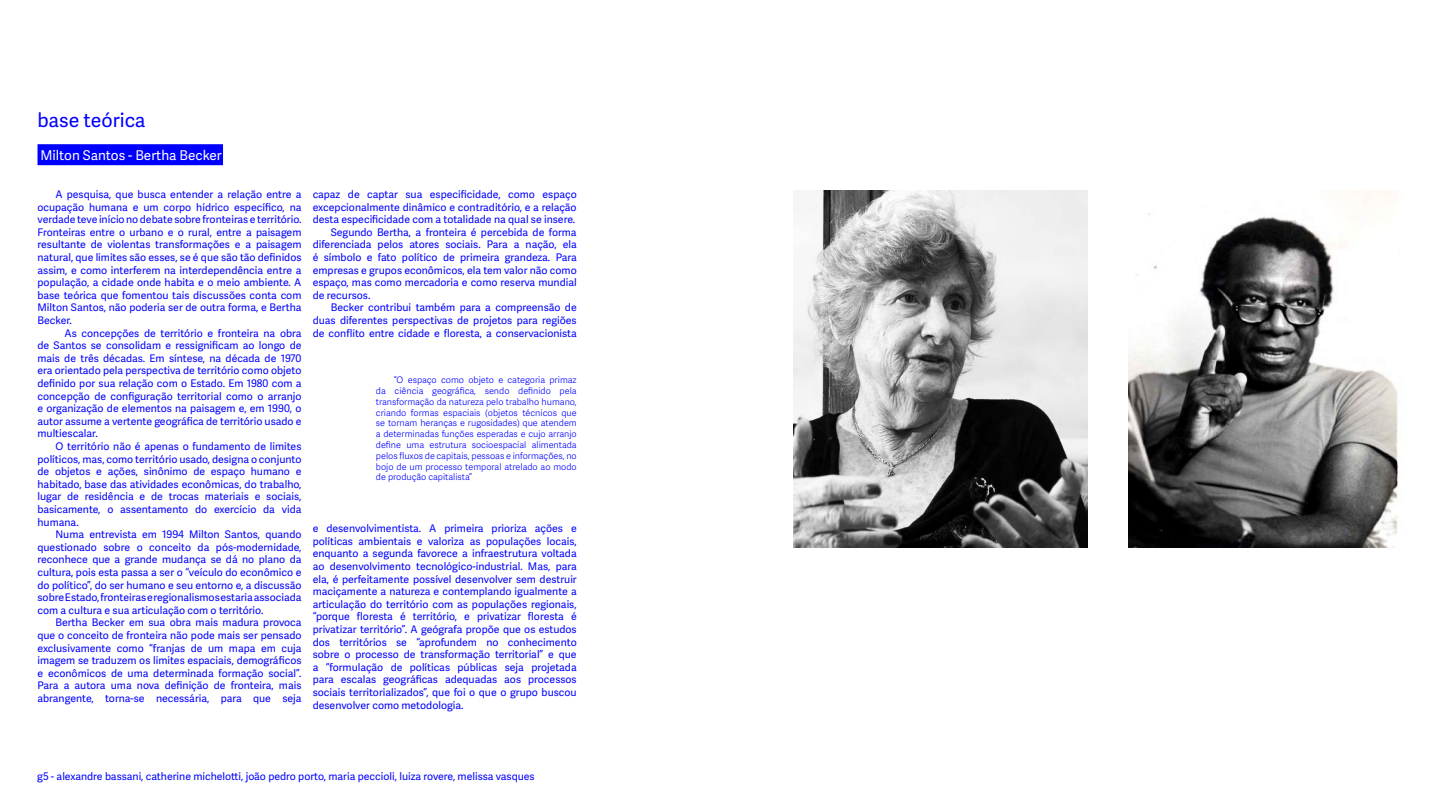
<style>
.page{position:relative;width:1440px;height:810px;background:#fff}
.page>*{position:absolute;margin:0;border:0;box-sizing:border-box;transform-origin:0 0}
.t1{font:19.5px "Adelle Sans";color:#00f}
.t2{font:13.5px "Adelle Sans";color:#fff}
.t3{font:10.5px/12.6px "Adelle Sans";color:#00f;text-align:justify}
.t4{font:300 9px/10.8px "Adelle Sans";color:#00f;text-align:justify}
</style>
<div class="page">
<div style="left:38px;top:144px;width:185px;height:21px;background:#00f"></div>
<img style="left:1128px;top:190px;width:271px;height:357px">
<img style="left:794px;top:190px;width:293px;height:357px">
<h1 class="t1" style="left:38px;top:109px;width:109px">base teórica</h1>
<p class="t2" style="left:40px;top:147px;width:183px">Milton Santos - Bertha Becker</p>
<p class="t3" style="left:38px;top:188px;width:266px;text-indent:18px">A pesquisa, que busca entender a relação entre a ocupação humana e um corpo hídrico específico, na verdade teve início no debate sobre fronteiras e território.<br>Fronteiras entre o urbano e o rural, entre a paisagem resultante de violentas transformações e a paisagem natural, que limites são esses, se é que são tão definidos assim, e como interferem na interdependência entre a população, a cidade onde habita e o meio ambiente. A base teórica que fomentou tais discussões conta com Milton Santos, não poderia ser de outra forma, e Bertha Becker.</p>
<p class="t3" style="left:38px;top:327px;width:266px;text-indent:27px">As concepções de território e fronteira na obra de Santos se consolidam e ressignificam ao longo de mais de três décadas. Em síntese, na década de 1970 era orientado pela perspectiva de território como objeto definido por sua relação com o Estado. Em 1980 com a concepção de configuração territorial como o arranjo e organização de elementos na paisagem e, em 1990, o autor assume a vertente geográfica de território usado e multiescalar.</p>
<p class="t3" style="left:38px;top:440px;width:266px;text-indent:18px">O território não é apenas o fundamento de limites políticos, mas, como território usado, designa o conjunto de objetos e ações, sinônimo de espaço humano e habitado, base das atividades econômicas, do trabalho, lugar de residência e de trocas materiais e sociais, basicamente, o assentamento do exercício da vida humana.</p>
<p class="t3" style="left:38px;top:529px;width:266px;text-indent:18px">Numa entrevista em 1994 Milton Santos, quando questionado sobre o conceito da pós-modernidade, reconhece que a grande mudança se dá no plano da cultura, pois esta passa a ser o “veículo do econômico e do político”, do ser humano e seu entorno e, a discussão sobre Estado, fronteiras e regionalismos estaria associada com a cultura e sua articulação com o território.</p>
<p class="t3" style="left:38px;top:617px;width:266px;text-indent:18px">Bertha Becker em sua obra mais madura provoca que o conceito de fronteira não pode mais ser pensado exclusivamente como “franjas de um mapa em cuja imagem se traduzem os limites espaciais, demográficos e econômicos de uma determinada formação social”.<br>Para a autora uma nova definição de fronteira, mais abrangente, torna-se necessária, para que seja</p>
<p class="t3" style="left:313px;top:188px;width:266px">capaz de captar sua especificidade, como espaço</p>
<p class="t3" style="left:313px;top:201px;width:265px">excepcionalmente dinâmico e contraditório, e a relação</p>
<p class="t3" style="left:313px;top:214px;width:264px">desta especificidade com a totalidade na qual se insere.</p>
<p class="t3" style="left:331px;top:226px;width:247px">Segundo Bertha, a fronteira é percebida de forma</p>
<p class="t3" style="left:313px;top:239px;width:266px">diferenciada pelos atores sociais. Para a nação, ela</p>
<p class="t3" style="left:313px;top:251px;width:266px">é símbolo e fato político de primeira grandeza. Para</p>
<p class="t3" style="left:313px;top:264px;width:266px">empresas e grupos econômicos, ela tem valor não como</p>
<p class="t3" style="left:313px;top:277px;width:266px">espaço, mas como mercadoria e como reserva mundial</p>
<p class="t3" style="left:313px;top:289px;width:59px">de recursos.</p>
<p class="t3" style="left:331px;top:302px;width:248px">Becker contribui também para a compreensão de</p>
<p class="t3" style="left:313px;top:314px;width:266px">duas diferentes perspectivas de projetos para regiões</p>
<p class="t3" style="left:313px;top:327px;width:265px">de conflito entre cidade e floresta, a conservacionista</p>
<p class="t4" style="left:376px;top:375px;width:202px;text-indent:18px">“O espaço como objeto e categoria primaz da ciência geográfica, sendo definido pela transformação da natureza pelo trabalho humano, criando formas espaciais (objetos técnicos que se tornam heranças e rugosidades) que atendem a determinadas funções esperadas e cujo arranjo define uma estrutura socioespacial alimentada pelos fluxos de capitais, pessoas e informações, no bojo de um processo temporal atrelado ao modo de produção capitalista”</p>
<p class="t3" style="left:313px;top:523px;width:266px">e desenvolvimentista. A primeira prioriza ações e políticas ambientais e valoriza as populações locais, enquanto a segunda favorece a infraestrutura voltada ao desenvolvimento tecnológico-industrial. Mas, para ela, é perfeitamente possível desenvolver sem destruir maciçamente a natureza e contemplando igualmente a articulação do território com as populações regionais, “porque floresta é território, e privatizar floresta é privatizar território”. A geógrafa propõe que os estudos dos territórios se “aprofundem no conhecimento sobre o processo de transformação territorial” e que a “formulação de políticas públicas seja projetada para escalas geográficas adequadas aos processos sociais territorializados”, que foi o que o grupo buscou desenvolver como metodologia.</p>
<p class="t3" style="left:37px;top:771px;width:499px">g5 - alexandre bassani, catherine michelotti, joão pedro porto, maria peccioli, luiza rovere, melissa vasques</p>
</div>
